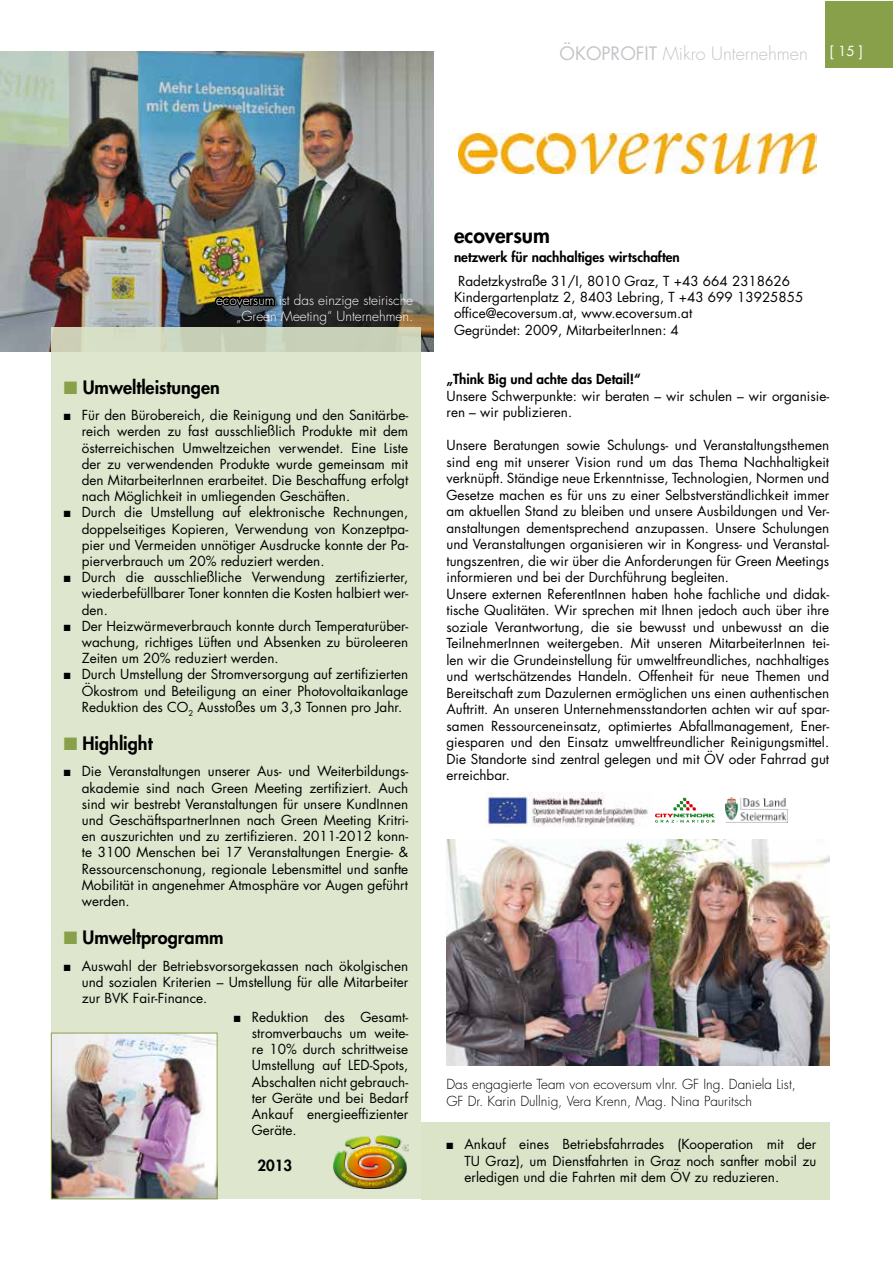
<style>
.page{position:relative;width:893px;height:1263px;background:#fff}
.page>*{position:absolute;margin:0;border:0;box-sizing:border-box;transform-origin:0 0}
.t1{font:800 21px "Futura";color:#000}
.t2{font:800 18px "Futura";color:#000}
.t3{font:300 18px "Futura";color:#c3c5c8}
.t4{font:800 15px "Futura";color:#000}
.t5{font:13.5px/16.2px "Futura";color:#000}
.t6{font:300 13.5px/16.5px "Futura";color:#000}
.t7{font:800 13.5px "Futura";color:#000}
.t8{font:300 13.5px/16.5px "Futura";color:#fff;text-align:right}
.s1{font-weight:400}
</style>
<div class="page">
<div style="left:825px;top:1px;width:67px;height:67px;background:#89a04a"></div>
<img style="left:0;top:51px;width:434px;height:300px">
<div style="left:51px;top:327px;width:370px;height:872px;background:#dbe4c8"></div>
<img style="left:53px;top:1035px;width:162px;height:162px">
<div style="left:51px;top:1033px;width:166px;height:166px;border:1px solid #89a04a"></div>
<img style="left:333px;top:1135px;width:75px;height:54px">
<svg style="left:214px;top:294px;width:62px;height:20px"></svg>
<img style="left:446px;top:839px;width:383px;height:226px">
<img style="left:458px;top:134px;width:358px;height:39px">
<img style="left:486px;top:792px;width:162px;height:35px">
<img style="left:726px;top:798px;width:61px;height:25px">
<svg style="left:655px;top:798px;width:60px;height:25px"></svg>
<div style="left:421px;top:1122px;width:408px;height:77px;background:#dbe4c8"></div>
<h2 class="t3" style="left:559px;top:41px;width:305px"><span class="s1">ÖKOPROFIT</span> Mikro Unternehmen <sup>[</sup> <sup>15</sup> <sup>]</sup></h2>
<p class="t8" style="left:216px;top:291px;width:199px">ecoversum ist das einzige steirische „Green Meeting“ Unternehmen.</p>
<h2 class="t2" style="left:83px;top:375px;width:139px">Umweltleistungen</h2>
<p class="t5" style="left:82px;top:407px;width:328px">Für den Bürobereich, die Reinigung und den Sanitärbe&shy;reich werden zu fast ausschließlich Produkte mit dem österreichischen Umweltzeichen verwendet. Eine Liste der zu verwendenden Produkte wurde gemeinsam mit den MitarbeiterInnen erarbeitet. Die Beschaffung erfolgt nach Möglichkeit in umliegenden Geschäften.<br>Durch die Umstellung auf elektronische Rechnungen, doppelseitiges Kopieren, Verwendung von Konzeptpa&shy;pier und Vermeiden unnötiger Ausdrucke konnte der Pa&shy;pierverbrauch um 20% reduziert werden.<br>Durch die ausschließliche Verwendung zertifizierter, wiederbefüllbarer Toner konnten die Kosten halbiert wer&shy;den.<br>Der Heizwärmeverbrauch konnte durch Temperaturüber&shy;wachung, richtiges Lüften und Absenken zu büroleeren Zeiten um 20% reduziert werden.<br>Durch Umstellung der Stromversorgung auf zertifizierten Ökostrom und Beteiligung an einer Photovoltaikanlage Reduktion des CO<sub>2</sub> Ausstoßes um 3,3 Tonnen pro Jahr.</p>
<h2 class="t2" style="left:82px;top:731px;width:72px">Highlight</h2>
<p class="t5" style="left:82px;top:763px;width:328px;text-align:justify">Die Veranstaltungen unserer Aus- und Weiterbildungs&shy;akademie sind nach Green Meeting zertifiziert. Auch sind wir bestrebt Veranstaltungen für unsere KundInnen und GeschäftspartnerInnen nach Green Meeting Kritri&shy;en auszurichten und zu zertifizieren. 2011-2012 konn&shy;te 3100 Menschen bei 17 Veranstaltungen Energie- &amp; Ressourcenschonung, regionale Lebensmittel und sanfte Mobilität in angenehmer Atmosphäre vor Augen geführt werden.</p>
<h2 class="t2" style="left:82px;top:925px;width:143px">Umweltprogramm</h2>
<p class="t5" style="left:82px;top:957px;width:328px;text-align:justify">Auswahl der Betriebsvorsorgekassen nach ökolgischen und sozialen Kriterien – Umstellung für alle Mitarbeiter zur BVK Fair-Finance.</p>
<p class="t5" style="left:252px;top:1008px;width:158px;text-align:justify">Reduktion des Gesamt&shy;stromverbauchs um weite&shy;re 10% durch schrittweise Umstellung auf LED-Spots, Abschalten nicht gebrauch&shy;ter Geräte und bei Bedarf Ankauf energieeffizienter Geräte.</p>
<p class="t4" style="left:258px;top:1155px;width:36px">2013</p>
<h1 class="t1" style="left:454px;top:221px;width:98px">ecoversum</h1>
<p class="t7" style="left:454px;top:248px;width:227px">netzwerk für nachhaltiges wirtschaften</p>
<p class="t5" style="left:454px;top:273px;width:351px;text-indent:4px">Radetzkystraße 31/I, 8010 Graz, T +43 664 2318626<br>Kindergartenplatz 2, 8403 Lebring, T +43 699 13925855 office@ecoversum.at, www.ecoversum.at<br>Gegründet: 2009, MitarbeiterInnen: 4</p>
<p class="t7" style="left:446px;top:370px;width:196px">„Think Big und achte das Detail!“</p>
<p class="t5" style="left:446px;top:387px;width:384px">Unsere Schwerpunkte: wir beraten – wir schulen – wir organisie&shy;ren – wir publizieren.</p>
<p class="t5" style="left:446px;top:437px;width:384px">Unsere Beratungen sowie Schulungs- und Veranstaltungsthemen sind eng mit unserer Vision rund um das Thema Nachhaltigkeit verknüpft. Ständige neue Erkenntnisse, Technologien, Normen und Gesetze machen es für uns zu einer Selbstverständlichkeit immer am aktuellen Stand zu bleiben und unsere Ausbildungen und Ver&shy;anstaltungen dementsprechend anzupassen. Unsere Schulungen und Veranstaltungen organisieren wir in Kongress- und Veranstal&shy;tungszentren, die wir über die Anforderungen für Green Meetings informieren und bei der Durchführung begleiten.<br>Unsere externen ReferentInnen haben hohe fachliche und didak&shy;tische Qualitäten. Wir sprechen mit Ihnen jedoch auch über ihre soziale Verantwortung, die sie bewusst und unbewusst an die TeilnehmerInnen weitergeben. Mit unseren MitarbeiterInnen tei&shy;len wir die Grundeinstellung für umweltfreundliches, nachhaltiges und wertschätzendes Handeln. Offenheit für neue Themen und Bereitschaft zum Dazulernen ermöglichen uns einen authentischen Auftritt. An unseren Unternehmensstandorten achten wir auf spar&shy;samen Ressourceneinsatz, optimiertes Abfallmanagement, Ener&shy;giesparen und den Einsatz umweltfreundlicher Reinigungsmittel.<br>Die Standorte sind zentral gelegen und mit ÖV oder Fahrrad gut erreichbar.</p>
<p class="t6" style="left:446px;top:1076px;width:351px">Das engagierte Team von ecoversum vlnr. GF Ing. Daniela List,<br>GF Dr. Karin Dullnig, Vera Krenn, Mag. Nina Pauritsch</p>
<p class="t5" style="left:464px;top:1136px;width:353px;text-align:justify">Ankauf eines Betriebsfahrrades (Kooperation mit der TU Graz), um Dienstfahrten in Graz noch sanfter mobil zu erledigen und die Fahrten mit dem ÖV zu reduzieren.</p>
</div>
